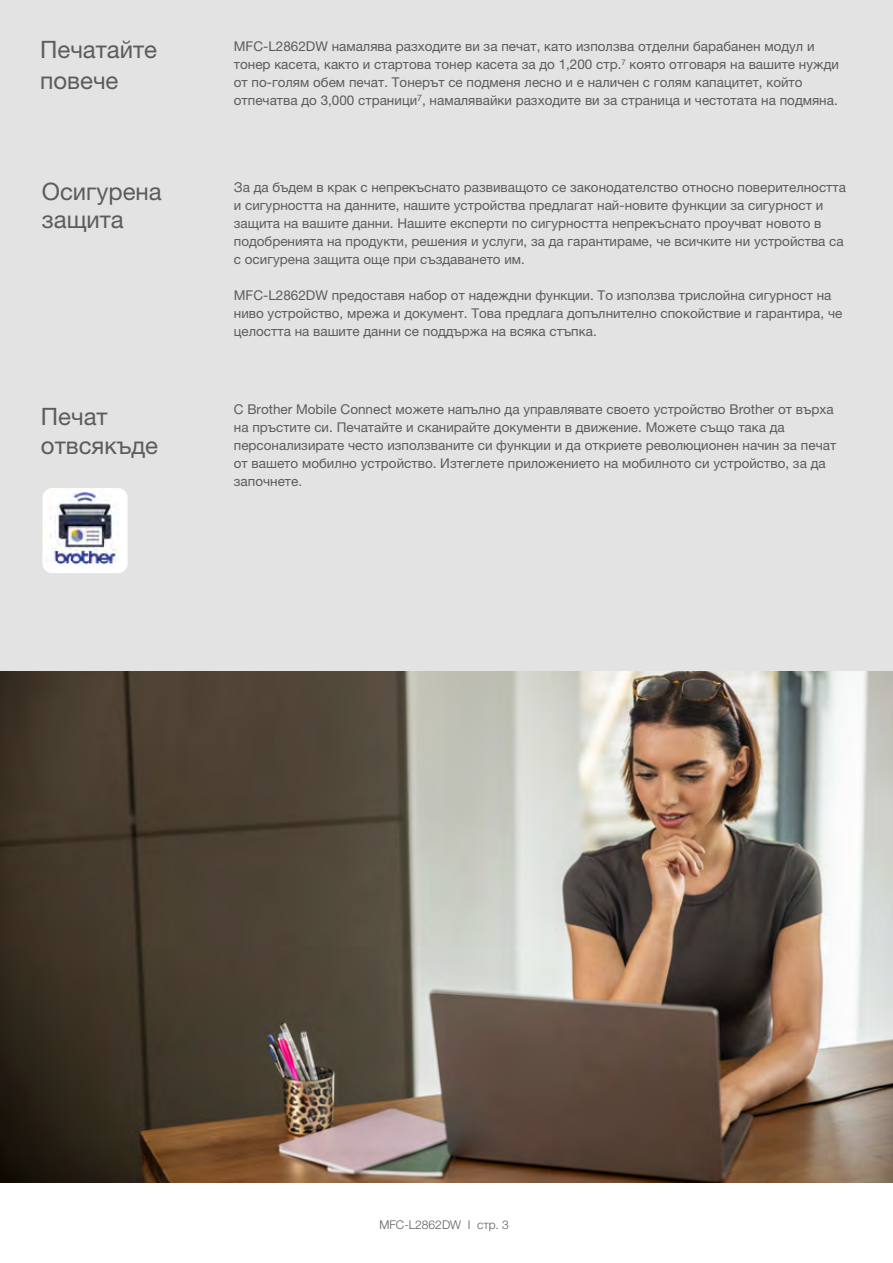
<style>
.page{position:relative;width:893px;height:1263px;background:#fff}
.page>*{position:absolute;margin:0;border:0;box-sizing:border-box;transform-origin:0 0}
.t1{font:24px/28.5px "Helvetica Neue LTW1 G";color:#5c5c5b}
.t2{font:13.5px/18px "Helvetica Neue LTW1 G";color:#5c5c5b}
.t3{font:300 12px "Helvetica Neue LTW1 G";color:#5c5c5b}
</style>
<div class="page">
<div style="left:0;top:0;width:893px;height:698px;background:#e3e3e3"></div>
<img style="left:43px;top:488px;width:85px;height:85px">
<img style="left:0;top:672px;width:893px;height:510px">
<h1 class="t1" style="left:40px;top:34px;width:118px;line-height:30.8px">Печатайте повече</h1>
<h1 class="t1" style="left:42px;top:177px;width:121px">Осигурена защита</h1>
<h1 class="t1" style="left:41px;top:402px;width:119px">Печат отвсякъде</h1>
<p class="t2" style="left:234px;top:37px;width:607px">MFC-L2862DW намалява разходите ви за печат, като използва отделни барабанен модул и тонер касета, както и стартова тонер касета за до 1,200 стр.<sup>7</sup> която отговаря на вашите нужди от по-голям обем печат. Тонерът се подменя лесно и е наличен с голям капацитет, който отпечатва до 3,000 страници<sup>7</sup>, намалявайки разходите ви за страница и честотата на подмяна.</p>
<p class="t2" style="left:234px;top:179px;width:614px">За да бъдем в крак с непрекъснато развиващото се законодателство относно поверителността и сигурността на данните, нашите устройства предлагат най-новите функции за сигурност и защита на вашите данни. Нашите експерти по сигурността непрекъснато проучват новото в подобренията на продукти, решения и услуги, за да гарантираме, че всичките ни устройства са с осигурена защита още при създаването им.</p>
<p class="t2" style="left:234px;top:286px;width:610px">MFC-L2862DW предоставя набор от надеждни функции. То използва трислойна сигурност на ниво устройство, мрежа и документ. Това предлага допълнително спокойствие и гарантира, че целостта на вашите данни се поддържа на всяка стъпка.</p>
<p class="t2" style="left:234px;top:400px;width:604px">С Brother Mobile Connect можете напълно да управлявате своето устройство Brother от върха на пръстите си. Печатайте и сканирайте документи в движение. Можете също така да персонализирате често използваните си функции и да откриете революционен начин за печат от вашето мобилно устройство. Изтеглете приложението на мобилното си устройство, за да започнете.</p>
<p class="t3" style="left:380px;top:1217px;width:131px">MFC-L2862DW I стр. 3</p>
</div>
